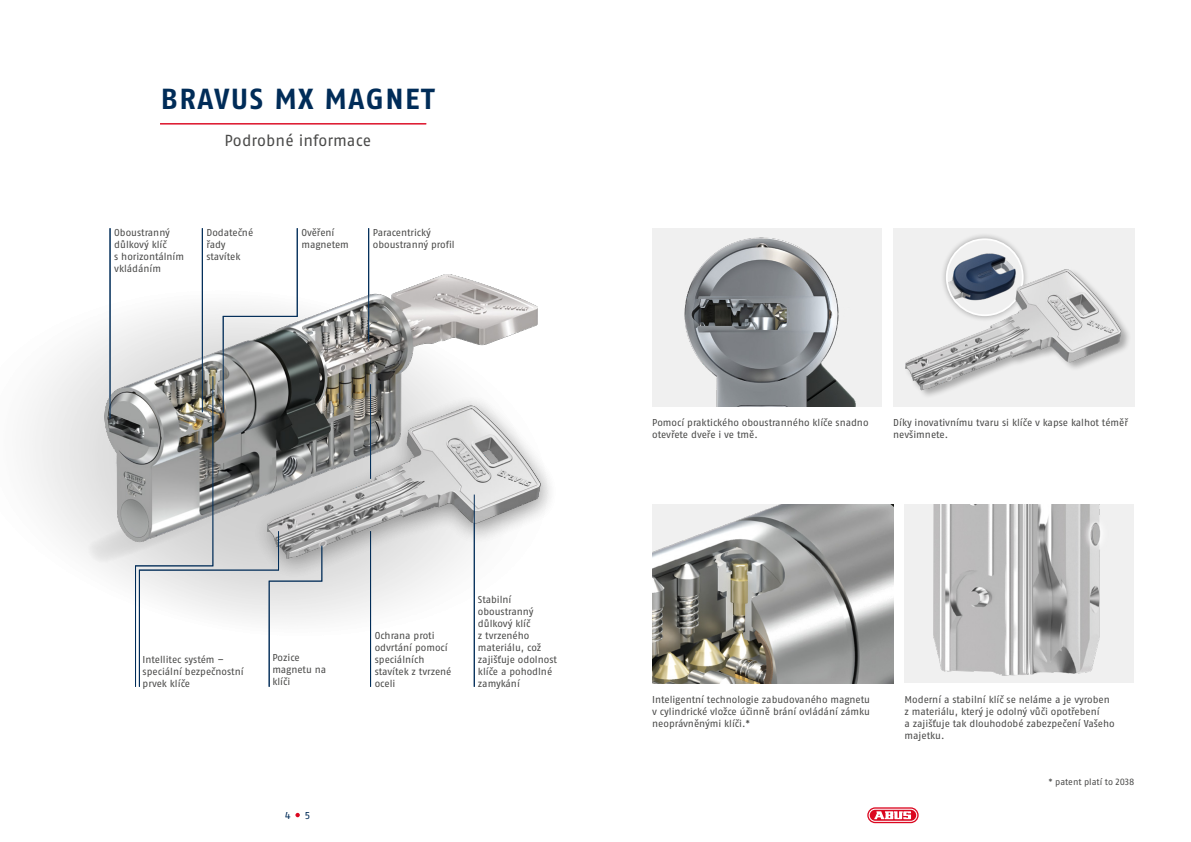
<style>
.page{position:relative;width:1191px;height:842px;background:#fff}
.page>*{position:absolute;margin:0;border:0;box-sizing:border-box;transform-origin:0 0}
.t1{font:700 29px "ABUS Fago Pro";letter-spacing:.05em;color:#002c58}
.t2{font:16px "ABUS Fago Pro";letter-spacing:.005em;color:#4a4a49}
.t3{font:10px/12px "ABUS Fago Pro";color:#4a4a49}
.t4{font:10px "ABUS Fago Pro";color:#002c58}
.t5{font:9px "ABUS Fago Pro";letter-spacing:-.005em;color:#4a4a49}
</style>
<div class="page">
<svg style="left:652px;top:228px;width:230px;height:179px"></svg>
<hr style="left:160px;top:123px;width:266px;height:1px;background:#db0720">
<div style="left:893px;top:228px;width:241px;height:179px;background:#f0f0f0"></div>
<svg style="left:652px;top:505px;width:241px;height:178px"></svg>
<svg style="left:904px;top:505px;width:230px;height:178px"></svg>
<svg style="left:29px;top:229px;width:509px;height:458px"></svg>
<svg style="left:29px;top:447px;width:300px;height:159px"></svg>
<hr style="left:370px;top:531px;width:1px;height:156px;background:#002c58">
<div style="left:251px;top:394px;width:307px;height:186px;background:#000;opacity:.24"></div>
<hr style="left:370px;top:384px;width:1px;height:95px;background:#002c58">
<hr style="left:368px;top:228px;width:1px;height:114px;background:#002c58">
<hr style="left:110px;top:228px;width:1px;height:191px;background:#002c58">
<hr style="left:474px;top:495px;width:1px;height:192px;background:#002c58">
<svg style="left:134px;top:228px;width:189px;height:459px"></svg>
<div style="left:940px;top:233px;width:89px;height:88px;background:#000;opacity:.3"></div>
<img style="left:946px;top:239px;width:76px;height:76px;border-radius:38px">
<img style="left:905px;top:248px;width:224px;height:148px">
<svg style="left:867px;top:807px;width:51px;height:16px"></svg>
<svg style="left:868px;top:809px;width:49px;height:13px"></svg>
<svg style="left:295px;top:813px;width:5px;height:4px"></svg>
<h1 class="t1" style="left:161px;top:82px;width:275px">BRAVUS MX MAGNET</h1>
<h2 class="t2" style="left:224px;top:131px;width:148px">Podrobné informace</h2>
<p class="t3" style="left:114px;top:226px;width:71px">Oboustranný důlkový klíč<br>s horizontálním vkládáním</p>
<p class="t3" style="left:206px;top:227px;width:48px">Dodatečné řady stavítek</p>
<p class="t3" style="left:373px;top:226px;width:83px">Paracentrický oboustranný profil</p>
<p class="t3" style="left:301px;top:227px;width:49px">Ověření magnetem</p>
<p class="t3" style="left:143px;top:653px;width:103px">Intellitec systém – speciální bezpečnostní prvek klíče</p>
<p class="t3" style="left:272px;top:651px;width:55px">Pozice magnetu na klíči</p>
<p class="t4" style="left:285px;top:809px;width:7px">4</p>
<p class="t4" style="left:305px;top:809px;width:7px">5</p>
<p class="t3" style="left:375px;top:629px;width:78px">Ochrana proti odvrtání pomocí speciálních stavítek z tvrzené oceli</p>
<p class="t3" style="left:478px;top:593px;width:80px">Stabilní oboustranný důlkový klíč<br>z tvrzeného materiálu, což zajišťuje odolnost klíče a pohodlné zamykání</p>
<p class="t3" style="left:652px;top:417px;width:218px">Pomocí praktického oboustranného klíče snadno otevřete dveře i ve tmě.</p>
<p class="t3" style="left:893px;top:417px;width:236px">Díky inovativnímu tvaru si klíče v kapse kalhot téměř nevšimnete.</p>
<p class="t3" style="left:652px;top:693px;width:219px;text-align:justify">Inteligentní technologie zabudovaného magnetu v cylindrické vložce účinně brání ovládání zámku neoprávněnými klíči.*</p>
<p class="t3" style="left:904px;top:693px;width:211px">Moderní a stabilní klíč se neláme a je vyroben z materiálu, který je odolný vůči opotřebení<br>a zajišťuje tak dlouhodobé zabezpečení Vašeho majetku.</p>
<p class="t5" style="left:1048px;top:777px;width:87px">* patent platí to 2038</p>
</div>
